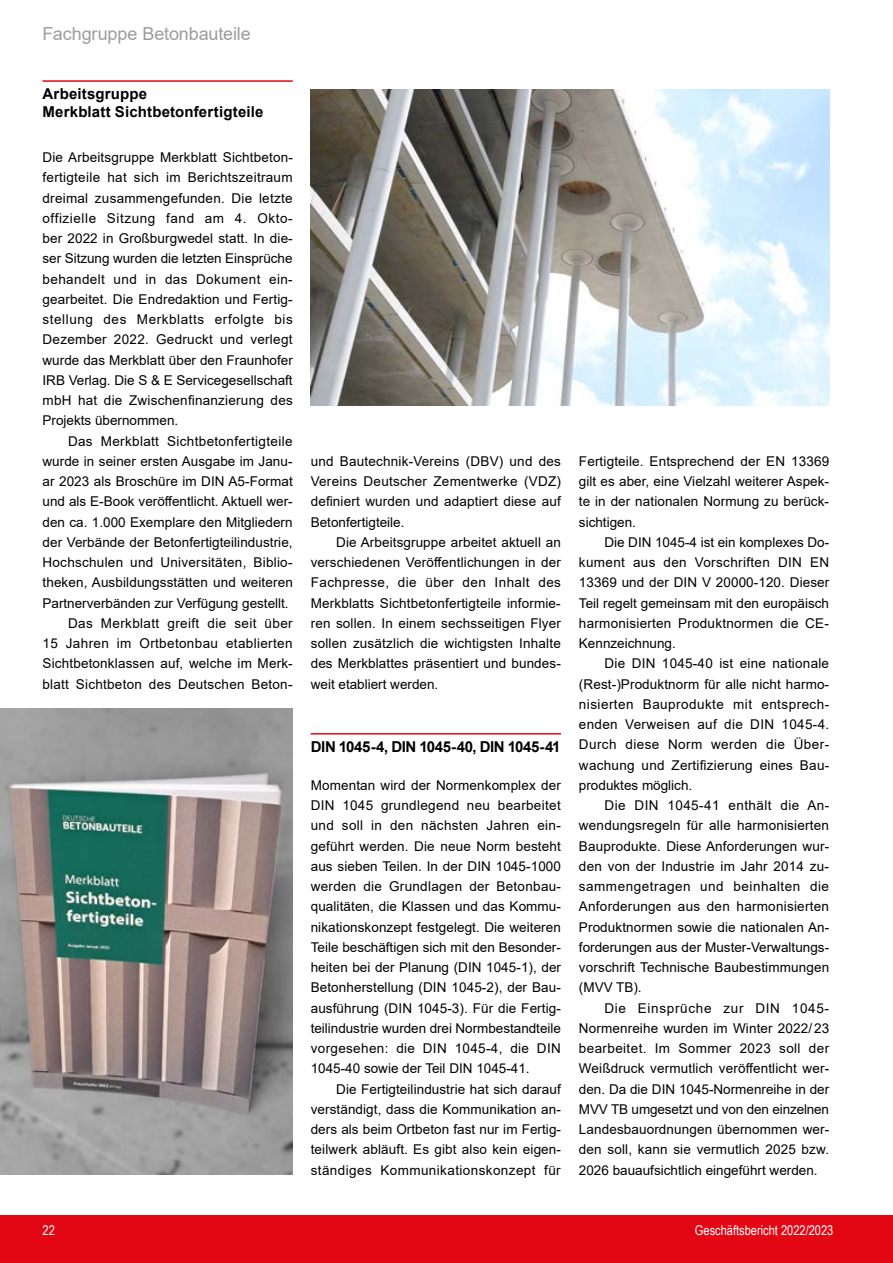
<style>
.page{position:relative;width:893px;height:1263px;background:#fff}
.page>*{position:absolute;margin:0;border:0;box-sizing:border-box;transform-origin:0 0}
.t1{font:18px "Arial";letter-spacing:-.005em;color:#9d9d9c}
.t2{font:700 15px/18px "Arial";letter-spacing:.01em;color:#000}
.t3{font:700 15px "Arial";letter-spacing:-.025em;color:#000}
.t4{font:13.5px/20.2px "Arial";letter-spacing:.01em;color:#000;text-align:justify}
.t5{font:13.5px "Arial Narrow";color:#fff}
</style>
<div class="page">
<div style="left:0;top:1215px;width:893px;height:48px;background:#e30613"></div>
<hr style="left:43px;top:80px;width:250px;height:2px;background:#e30613">
<hr style="left:311px;top:733px;width:250px;height:1px;background:#e30613">
<img style="left:311px;top:89px;width:518px;height:316px">
<img style="left:0;top:709px;width:293px;height:465px">
<h1 class="t1" style="left:43px;top:22px;width:210px">Fachgruppe Betonbauteile</h1>
<p class="t2" style="left:43px;top:85px;width:222px">Arbeitsgruppe<br>Merkblatt Sichtbetonfertigteile</p>
<p class="t4" style="left:43px;top:147px;width:252px">Die Arbeitsgruppe Merkblatt Sichtbeton&shy;fertigteile hat sich im Berichtszeitraum dreimal zusammengefunden. Die letzte offizielle Sitzung fand am 4. Okto&shy;ber 2022 in Großburgwedel statt. In die&shy;ser Sitzung wurden die letzten Einsprüche behandelt und in das Dokument ein&shy;gearbeitet. Die Endredaktion und Fertig&shy;stellung des Merkblatts erfolgte bis Dezember 2022. Gedruckt und verlegt wurde das Merkblatt über den Fraunhofer IRB Verlag. Die S &amp; E Servicegesellschaft mbH hat die Zwischenfinanzierung des Projekts übernommen.</p>
<p class="t4" style="left:68px;top:431px;width:226px">Das Merkblatt Sichtbetonfertigteile</p>
<p class="t4" style="left:43px;top:451px;width:252px">wurde in seiner ersten Ausgabe im Janu-</p>
<p class="t4" style="left:43px;top:471px;width:252px">ar 2023 als Broschüre im DIN A5-Format</p>
<p class="t4" style="left:43px;top:491px;width:252px">und als E-Book veröffentlicht. Aktuell wer-</p>
<p class="t4" style="left:43px;top:512px;width:252px">den ca. 1.000 Exemplare den Mitgliedern</p>
<p class="t4" style="left:43px;top:532px;width:252px">der Verbände der Betonfertigteilindustrie,</p>
<p class="t4" style="left:43px;top:552px;width:252px">Hochschulen und Universitäten, Biblio-</p>
<p class="t4" style="left:43px;top:572px;width:252px">theken, Ausbildungsstätten und weiteren</p>
<p class="t4" style="left:43px;top:593px;width:248px">Partnerverbänden zur Verfügung gestellt.</p>
<p class="t4" style="left:68px;top:613px;width:226px">Das Merkblatt greift die seit über</p>
<p class="t4" style="left:43px;top:633px;width:252px">15 Jahren im Ortbetonbau etablierten</p>
<p class="t4" style="left:43px;top:653px;width:252px">Sichtbetonklassen auf, welche im Merk-</p>
<p class="t4" style="left:43px;top:674px;width:252px">blatt Sichtbeton des Deutschen Beton-</p>
<p class="t4" style="left:311px;top:451px;width:252px">und Bautechnik-Vereins (DBV) und des Vereins Deutscher Zementwerke (VDZ) definiert wurden und adaptiert diese auf Betonfertigteile.</p>
<p class="t4" style="left:311px;top:532px;width:252px;text-indent:26px">Die Arbeitsgruppe arbeitet aktuell an verschiedenen Veröffentlichungen in der Fachpresse, die über den Inhalt des Merkblatts Sichtbetonfertigteile informie&shy;ren sollen. In einem sechsseitigen Flyer sollen zusätzlich die wichtigsten Inhalte des Merkblattes präsentiert und bundes&shy;weit etabliert werden.</p>
<p class="t3" style="left:311px;top:736px;width:251px">DIN 1045-4, DIN 1045-40, DIN 1045-41</p>
<p class="t4" style="left:311px;top:775px;width:252px">Momentan wird der Normenkomplex der DIN 1045 grundlegend neu bearbeitet und soll in den nächsten Jahren ein&shy;geführt werden. Die neue Norm besteht aus sieben Teilen. In der DIN 1045-1000 werden die Grundlagen der Betonbau&shy;qualitäten, die Klassen und das Kommu&shy;nikationskonzept festgelegt. Die weiteren Teile beschäftigen sich mit den Besonder&shy;heiten bei der Planung (DIN 1045-1), der Betonherstellung (DIN 1045-2), der Bau&shy;ausführung (DIN 1045-3). Für die Fertig&shy;teilindustrie wurden drei Normbestandteile vorgesehen: die DIN 1045-4, die DIN 1045-40 sowie der Teil DIN 1045-41.</p>
<p class="t4" style="left:311px;top:1079px;width:252px;text-indent:26px">Die Fertigteilindustrie hat sich darauf verständigt, dass die Kommunikation an&shy;ders als beim Ortbeton fast nur im Fertig&shy;teilwerk abläuft. Es gibt also kein eigen&shy;ständiges Kommunikationskonzept für</p>
<p class="t4" style="left:579px;top:451px;width:252px">Fertigteile. Entsprechend der EN 13369 gilt es aber, eine Vielzahl weiterer Aspek&shy;te in der nationalen Normung zu berück&shy;sichtigen.</p>
<p class="t4" style="left:579px;top:532px;width:252px;text-indent:26px">Die DIN 1045-4 ist ein komplexes Do&shy;kument aus den Vorschriften DIN EN 13369 und der DIN V 20000-120. Dieser Teil regelt gemeinsam mit den europäisch harmonisierten Produktnormen die CE-Kennzeichnung.</p>
<p class="t4" style="left:579px;top:653px;width:252px;text-indent:26px">Die DIN 1045-40 ist eine nationale (Rest-)Produktnorm für alle nicht harmo&shy;nisierten Bauprodukte mit entsprech&shy;enden Verweisen auf die DIN 1045-4.<br>Durch diese Norm werden die Über&shy;wachung und Zertifizierung eines Bau&shy;produktes möglich.</p>
<p class="t4" style="left:579px;top:795px;width:252px;text-indent:26px">Die DIN 1045-41 enthält die An&shy;wendungsregeln für alle harmonisierten Bauprodukte. Diese Anforderungen wur&shy;den von der Industrie im Jahr 2014 zu&shy;sammengetragen und beinhalten die Anforderungen aus den harmonisierten Produktnormen sowie die nationalen An&shy;forderungen aus der Muster-Verwaltungs&shy;vorschrift Technische Baubestimmungen (MVV TB).</p>
<p class="t4" style="left:579px;top:998px;width:252px;text-indent:26px">Die Einsprüche zur DIN 1045- Normenreihe wurden im Winter 2022/ 23 bearbeitet. Im Sommer 2023 soll der Weißdruck vermutlich veröffentlicht wer&shy;den. Da die DIN 1045-Normenreihe in der MVV TB umgesetzt und von den einzelnen Landesbauordnungen übernommen wer&shy;den soll, kann sie vermutlich 2025 bzw.<br>2026 bauaufsichtlich eingeführt werden.</p>
<p class="t5" style="left:43px;top:1221px;width:14px">22</p>
<p class="t5" style="left:695px;top:1221px;width:140px">Geschäftsbericht 2022/2023</p>
</div>
